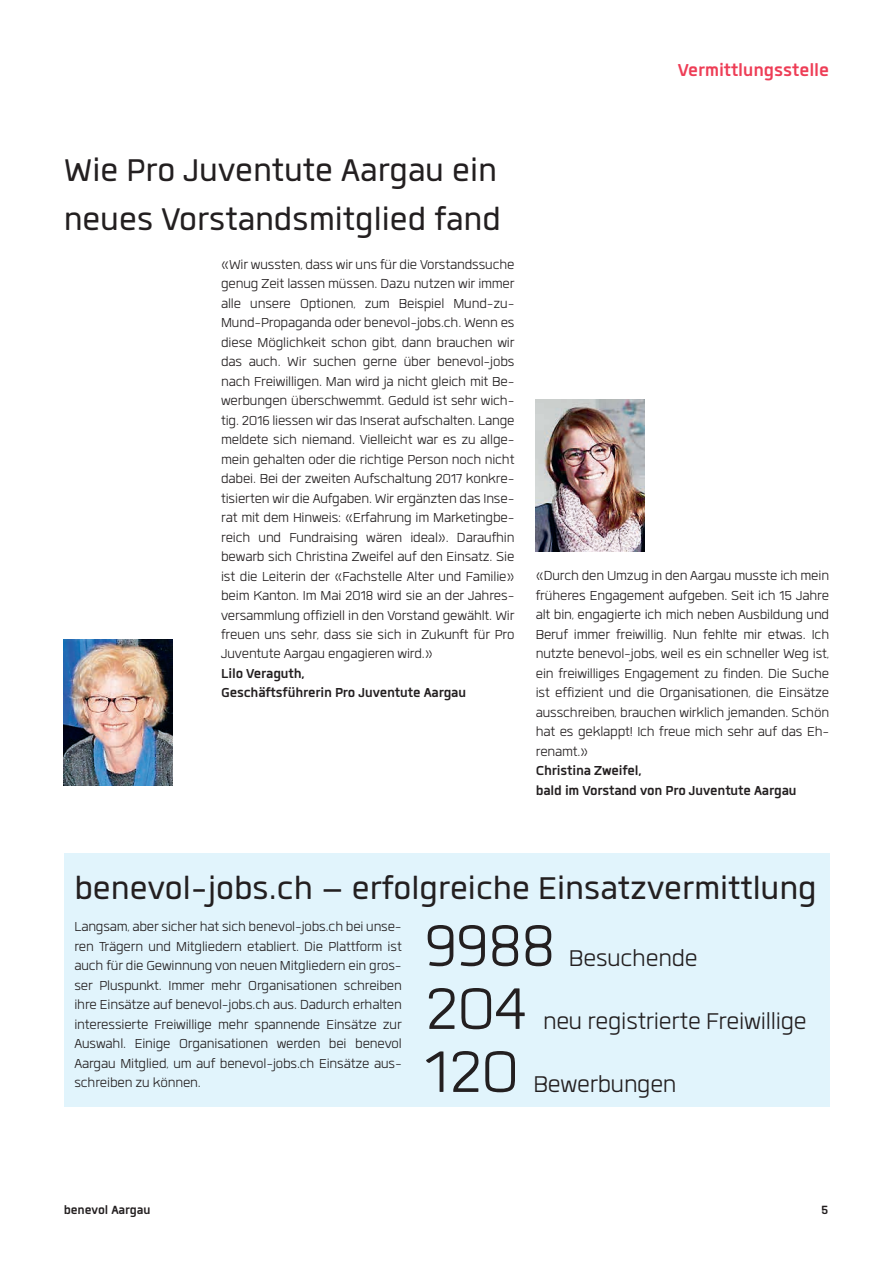
<style>
.page{position:relative;width:893px;height:1263px;background:#fff}
.page>*{position:absolute;margin:0;border:0;box-sizing:border-box;transform-origin:0 0}
.t1{font:300 81px "Quan";letter-spacing:-.01em;color:#231f20}
.t2{font:43.5px/48.8px "Quan";color:#231f20}
.t3{font:300 31.5px "Quan";letter-spacing:-.01em;color:#231f20}
.t4{font:700 24px "Quan";letter-spacing:-.005em;color:#ee3d56}
.t5{font:300 18px/19.5px "Quan";letter-spacing:-.01em;color:#231f20;text-align:justify}
.t6{font:700 18px/19.5px "Quan";letter-spacing:-.01em;color:#231f20}
.t7{font:700 16.5px "Quan";letter-spacing:-.005em;color:#231f20}
</style>
<div class="page">
<div style="left:64px;top:854px;width:765px;height:253px;background:#e1f4fc"></div>
<img style="left:64px;top:639px;width:109px;height:146px">
<img style="left:536px;top:400px;width:109px;height:151px">
<h3 class="t4" style="left:678px;top:58px;width:153px">Vermittlungsstelle</h3>
<h2 class="t2" style="left:64px;top:145px;width:439px">Wie Pro Juventute Aargau ein neues Vorstandsmitglied fand</h2>
<p class="t5" style="left:221px;top:254px;width:295px">«Wir wussten, dass wir uns für die Vorstandssuche genug Zeit lassen müssen. Dazu nutzen wir immer alle unsere Optionen, zum Beispiel Mund-zu-Mund-Propaganda oder benevol-jobs.ch. Wenn es diese Möglichkeit schon gibt, dann brauchen wir das auch. Wir suchen gerne über benevol-jobs nach Freiwilligen. Man wird ja nicht gleich mit Be&shy;werbungen überschwemmt. Geduld ist sehr wich&shy;tig. 2016 liessen wir das Inserat aufschalten. Lange meldete sich niemand. Vielleicht war es zu allge&shy;mein gehalten oder die richtige Person noch nicht dabei. Bei der zweiten Aufschaltung 2017 konkre&shy;tisierten wir die Aufgaben. Wir ergänzten das Inse&shy;rat mit dem Hinweis: «Erfahrung im Marketingbe&shy;reich und Fundraising wären ideal». Daraufhin bewarb sich Christina Zweifel auf den Einsatz. Sie ist die Leiterin der «Fachstelle Alter und Familie» beim Kanton. Im Mai 2018 wird sie an der Jahres&shy;versammlung offiziell in den Vorstand gewählt. Wir freuen uns sehr, dass sie sich in Zukunft für Pro Juventute Aargau engagieren wird.»</p>
<p class="t6" style="left:221px;top:663px;width:247px">Lilo Veraguth,<br>Geschäftsführerin Pro Juventute Aargau</p>
<p class="t5" style="left:536px;top:566px;width:295px">«Durch den Umzug in den Aargau musste ich mein früheres Engagement aufgeben. Seit ich 15 Jahre alt bin, engagierte ich mich neben Ausbildung und Beruf immer freiwillig. Nun fehlte mir etwas. Ich nutzte benevol-jobs, weil es ein schneller Weg ist, ein freiwilliges Engagement zu finden. Die Suche ist effizient und die Organisationen, die Einsätze ausschreiben, brauchen wirklich jemanden. Schön hat es geklappt! Ich freue mich sehr auf das Eh&shy;renamt.»</p>
<p class="t6" style="left:536px;top:761px;width:262px">Christina Zweifel,<br>bald im Vorstand von Pro Juventute Aargau</p>
<h2 class="t2" style="left:74px;top:863px;width:744px">benevol-jobs.ch – erfolgreiche Einsatzvermittlung</h2>
<p class="t5" style="left:74px;top:917px;width:329px">Langsam, aber sicher hat sich benevol-jobs.ch bei unse&shy;ren Trägern und Mitgliedern etabliert. Die Plattform ist auch für die Gewinnung von neuen Mitgliedern ein gros&shy;ser Pluspunkt. Immer mehr Organisationen schreiben ihre Einsätze auf benevol-jobs.ch aus. Dadurch erhalten interessierte Freiwillige mehr spannende Einsätze zur Auswahl. Einige Organisationen werden bei benevol Aargau Mitglied, um auf benevol-jobs.ch Einsätze aus&shy;schreiben zu können.</p>
<h1 class="t1" style="left:425px;top:908px;width:132px">9988</h1>
<h3 class="t3" style="left:569px;top:943px;width:130px">Besuchende</h3>
<h1 class="t1" style="left:425px;top:971px;width:106px">204</h1>
<h3 class="t3" style="left:543px;top:1006px;width:265px">neu registrierte Freiwillige</h3>
<h1 class="t1" style="left:425px;top:1034px;width:96px">120</h1>
<h3 class="t3" style="left:533px;top:1069px;width:145px">Bewerbungen</h3>
<p class="t7" style="left:64px;top:1202px;width:88px">benevol Aargau</p>
<p class="t7" style="left:821px;top:1202px;width:9px">5</p>
</div>
